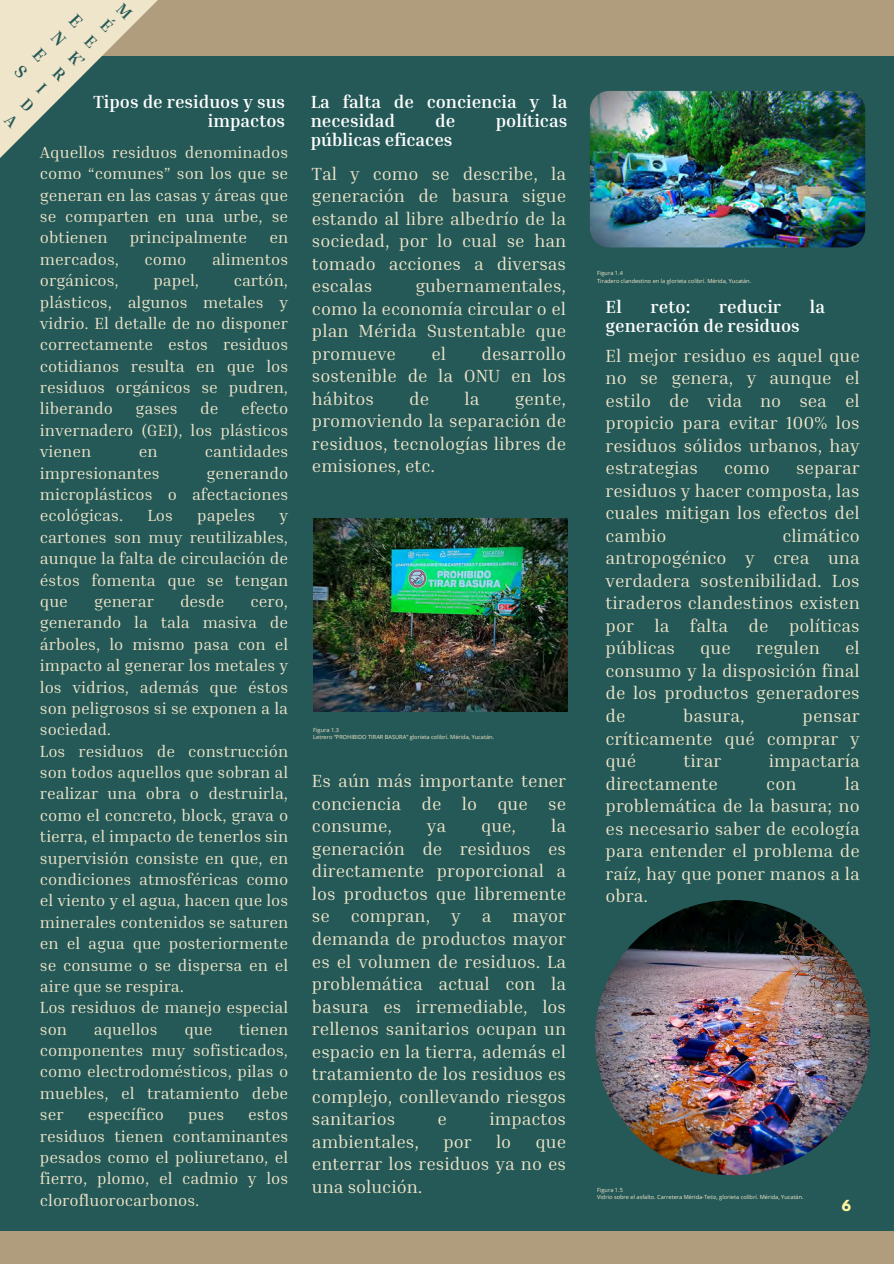
<style>
.page{position:relative;width:894px;height:1264px;background:#fff}
.page>*{position:absolute;margin:0;border:0;box-sizing:border-box;transform-origin:0 0}
.t1{font:18px/22.5px "Inria Serif";color:#efe5ca;text-align:justify}
.t2{font:700 18px/19.2px "Inria Serif";color:#fff;text-align:right}
.t3{font:700 18px/24.8px "Inria Serif";color:#255957;text-align:justify}
.t4{font:700 16.65px/22.5px "Inria Serif";color:#255957}
.t5{font:16.5px/21.3px "Inria Serif";color:#efe5ca;text-align:justify}
.t6{font:700 13.5px "League Spartan";color:#fff49d}
.t7{font:5.7px "Open Sans";color:#efe5ca}
</style>
<div class="page">
<div style="left:0;top:0;width:893px;height:1243px;background:#255957"></div>
<img style="left:589px;top:91px;width:275px;height:156px;border-radius:19px">
<img style="left:595px;top:900px;width:275px;height:275px;border-radius:50%">
<img style="left:313px;top:518px;width:254px;height:193px">
<div style="left:0;top:0;width:893px;height:55px;background:#af9d7d"></div>
<div style="left:0;top:1231px;width:893px;height:32px;background:#af9d7d"></div>
<svg style="left:0;top:0;width:191px;height:158px"></svg>
<p class="t4" style="left:127px;top:-2px;width:17px;rotate:45deg">M<br>É<br>E<br>K’<br>R<br>I<br>D<br>A</p>
<p class="t3" style="left:82px;top:8px;width:14px;rotate:47deg">E N E S</p>
<h3 class="t2" style="left:93px;top:91px;width:193px">Tipos de residuos y sus impactos</h3>
<p class="t2" style="left:310px;top:91px;width:258px;text-align:left">La falta de conciencia y la necesidad</p>
<p class="t2" style="left:435px;top:110px;width:22px">de</p>
<p class="t2" style="left:495px;top:110px;width:73px">políticas</p>
<p class="t2" style="left:310px;top:129px;width:143px">públicas eficaces</p>
<p class="t5" style="left:40px;top:141px;width:250px">Aquellos residuos denominados como “comunes” son los que se generan en las casas y áreas que se comparten en una urbe, se obtienen</p>
<h2 class="t1" style="left:312px;top:162px;width:255px">Tal y como se describe, la generación de basura sigue estando al libre albedrío de la sociedad, por lo cual se han tomado acciones a diversas escalas</h2>
<p class="t5" style="left:130px;top:226px;width:119px">principalmente</p>
<p class="t5" style="left:269px;top:226px;width:20px">en</p>
<p class="t5" style="left:40px;top:248px;width:81px">mercados,</p>
<p class="t5" style="left:145px;top:248px;width:43px">como</p>
<p class="t5" style="left:212px;top:248px;width:78px">alimentos</p>
<p class="t5" style="left:40px;top:269px;width:80px">orgánicos,</p>
<p class="t5" style="left:153px;top:269px;width:47px">papel,</p>
<p class="t5" style="left:40px;top:269px;width:250px;text-indent:194px">cartón, plásticos, algunos metales y vidrio. El detalle de no disponer correctamente estos residuos cotidianos resulta en que los residuos orgánicos se pudren, liberando</p>
<h2 class="t1" style="left:312px;top:274px;width:255px;text-indent:103px">gubernamentales, como la economía circular o el plan Mérida Sustentable que promueve</h2>
<h2 class="t1" style="left:312px;top:342px;width:255px;text-indent:169px">desarrollo sostenible de la ONU en los hábitos</h2>
<h2 class="t1" style="left:431px;top:342px;width:16px">el</h2>
<h2 class="t1" style="left:409px;top:387px;width:21px">de</h2>
<h2 class="t1" style="left:464px;top:387px;width:16px">la</h2>
<h2 class="t1" style="left:312px;top:387px;width:255px;text-indent:203px">gente, promoviendo la separación de residuos, tecnologías libres de emisiones, etc.</h2>
<p class="t5" style="left:40px;top:397px;width:250px;text-indent:201px">efecto invernadero (GEI), los plásticos vienen</p>
<p class="t5" style="left:135px;top:397px;width:44px">gases</p>
<p class="t5" style="left:200px;top:397px;width:20px">de</p>
<p class="t5" style="left:139px;top:440px;width:20px">en</p>
<p class="t5" style="left:205px;top:440px;width:85px">cantidades</p>
<p class="t5" style="left:40px;top:462px;width:121px">impresionantes</p>
<p class="t5" style="left:40px;top:462px;width:250px;text-indent:167px">generando microplásticos o afectaciones ecológicas.</p>
<p class="t5" style="left:147px;top:504px;width:27px">Los</p>
<p class="t5" style="left:197px;top:504px;width:60px">papeles</p>
<p class="t5" style="left:40px;top:504px;width:250px;text-indent:239px">y cartones son muy reutilizables, aunque la falta de circulación de éstos fomenta que se tengan que</p>
<p class="t5" style="left:94px;top:590px;width:61px">generar</p>
<p class="t5" style="left:180px;top:590px;width:46px">desde</p>
<p class="t5" style="left:40px;top:590px;width:250px;text-align:left;text-indent:210px">cero, generando la tala masiva de árboles, lo mismo pasa con el impacto al generar los metales y los vidrios, además que éstos son peligrosos si se exponen a la sociedad.<br>Los residuos de construcción son todos aquellos que sobran al realizar una obra o destruirla, como el concreto, block, grava o tierra, el impacto de tenerlos sin supervisión consiste en que, en condiciones atmosféricas como el viento y el agua, hacen que los minerales contenidos se saturen en el agua que posteriormente se consume o se dispersa en el aire que se respira.<br>Los residuos de manejo especial son</p>
<p class="t7" style="left:313px;top:725px;width:27px">Figura 1.3</p>
<p class="t7" style="left:313px;top:733px;width:182px">Letrero “PROHIBIDO TIRAR BASURA” glorieta colibrí. Mérida, Yucatán.</p>
<h2 class="t1" style="left:312px;top:769px;width:255px">Es aún más importante tener conciencia de lo que se consume,</h2>
<h2 class="t1" style="left:312px;top:814px;width:255px;text-indent:239px">la generación de residuos es directamente proporcional a los productos que libremente se compran, y a mayor demanda de productos mayor es el volumen de residuos. La problemática actual con la basura es irremediable, los rellenos sanitarios ocupan un espacio en la tierra, además el tratamiento de los residuos es complejo, conllevando riesgos sanitarios</h2>
<h2 class="t1" style="left:427px;top:814px;width:21px">ya</h2>
<h2 class="t1" style="left:481px;top:814px;width:37px">que,</h2>
<p class="t5" style="left:94px;top:1017px;width:65px">aquellos</p>
<p class="t5" style="left:184px;top:1017px;width:29px">que</p>
<p class="t5" style="left:40px;top:1017px;width:250px;text-indent:199px">tienen componentes muy sofisticados, como electrodomésticos, pilas o muebles, el tratamiento debe ser</p>
<p class="t5" style="left:88px;top:1103px;width:78px">específico</p>
<p class="t5" style="left:188px;top:1103px;width:37px">pues</p>
<p class="t5" style="left:40px;top:1103px;width:250px;text-indent:208px">estos residuos tienen contaminantes pesados como el poliuretano, el fierro, plomo, el cadmio y los clorofluorocarbonos.</p>
<h2 class="t1" style="left:437px;top:1107px;width:11px">e</h2>
<h2 class="t1" style="left:489px;top:1107px;width:78px">impactos</h2>
<h2 class="t1" style="left:312px;top:1129px;width:109px">ambientales,</h2>
<h2 class="t1" style="left:443px;top:1129px;width:30px">por</h2>
<h2 class="t1" style="left:496px;top:1129px;width:17px">lo</h2>
<h2 class="t1" style="left:312px;top:1129px;width:255px;text-indent:223px">que enterrar los residuos ya no es una solución.</h2>
<h3 class="t7" style="left:597px;top:269px;width:27px">Figura 1.4</h3>
<p class="t7" style="left:597px;top:277px;width:155px">Tiradero clandestino en la glorieta colibrí. Mérida, Yucatán.</p>
<p class="t2" style="left:605px;top:297px;width:18px">El</p>
<p class="t2" style="left:650px;top:297px;width:41px">reto:</p>
<p class="t2" style="left:718px;top:297px;width:64px">reducir</p>
<p class="t2" style="left:809px;top:297px;width:17px">la</p>
<p class="t2" style="left:605px;top:316px;width:196px">generación de residuos</p>
<h3 class="t1" style="left:605px;top:344px;width:255px">El mejor residuo es aquel que no se genera, y aunque el estilo de vida no sea el propicio para evitar 100% los residuos sólidos urbanos, hay estrategias</h3>
<h3 class="t1" style="left:605px;top:456px;width:255px;text-indent:190px">separar residuos y hacer composta, las cuales mitigan los efectos del cambio</h3>
<h3 class="t1" style="left:724px;top:456px;width:47px">como</h3>
<h3 class="t1" style="left:605px;top:524px;width:255px;text-indent:177px">climático antropogénico y crea una verdadera sostenibilidad. Los tiraderos clandestinos existen por la falta de políticas públicas</h3>
<h3 class="t1" style="left:605px;top:636px;width:255px;text-indent:239px">el consumo y la disposición final de los productos generadores de</h3>
<h3 class="t1" style="left:700px;top:636px;width:32px">que</h3>
<h3 class="t1" style="left:755px;top:636px;width:65px">regulen</h3>
<h3 class="t1" style="left:683px;top:704px;width:63px">basura,</h3>
<h3 class="t1" style="left:605px;top:704px;width:255px;text-indent:197px">pensar críticamente qué comprar y qué</h3>
<h3 class="t1" style="left:683px;top:749px;width:39px">tirar</h3>
<h3 class="t1" style="left:768px;top:749px;width:92px">impactaría</h3>
<h3 class="t1" style="left:605px;top:771px;width:114px">directamente</h3>
<h3 class="t1" style="left:766px;top:771px;width:32px">con</h3>
<h3 class="t1" style="left:605px;top:771px;width:255px;text-indent:239px">la problemática de la basura; no es necesario saber de ecología para entender el problema de raíz, hay que poner manos a la obra.</h3>
<p class="t7" style="left:597px;top:1185px;width:27px">Figura 1.5</p>
<h2 class="t7" style="left:597px;top:1192px;width:208px">Vidrio sobre el asfalto. Carretera Mérida-Tetiz, glorieta colibrí. Mérida, Yucatán.</h2>
<h3 class="t6" style="left:841px;top:1198px;width:11px">6</h3>
</div>
